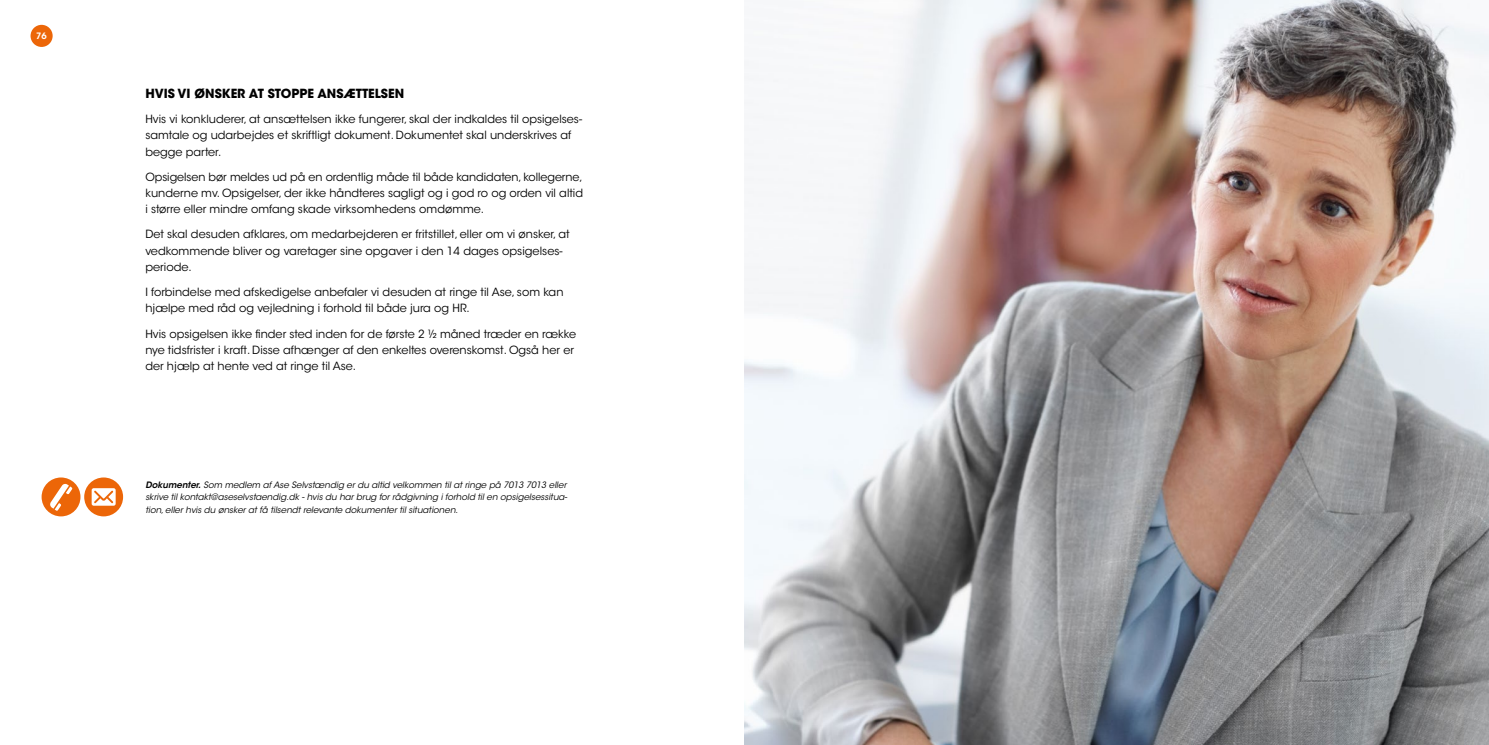
<style>
.page{position:relative;width:1489px;height:745px;background:#fff}
.page>*{position:absolute;margin:0;border:0;box-sizing:border-box;transform-origin:0 0}
.t1{font:700 12.5px "ITC Avant Garde Std";color:#000}
.t2{font:11.25px/16.2px "ITC Avant Garde Std";color:#000}
.t3{font:italic 8.75px/12.5px "ITC Avant Garde Std";color:#000;text-align:justify}
.t4{font:600 8.75px "ITC Avant Garde Std";color:#fff}
.s1{font-weight:600}
</style>
<div class="page">
<div style="left:31px;top:25px;width:22px;height:22px;background:#ec6608;border-radius:50%"></div>
<div style="left:42px;top:477px;width:38px;height:39px;background:#ec6608;border-radius:50%"></div>
<svg style="left:50px;top:483px;width:22px;height:27px"></svg>
<div style="left:84px;top:477px;width:39px;height:39px;background:#ec6608;border-radius:50%"></div>
<svg style="left:92px;top:488px;width:24px;height:17px"></svg>
<img style="left:744px;top:0;width:744px;height:744px">
<p class="t4" style="left:36px;top:30px;width:12px">76</p>
<p class="t1" style="left:145px;top:85px;width:260px">HVIS VI ØNSKER AT STOPPE ANSÆTTELSEN</p>
<p class="t2" style="left:145px;top:111px;width:438px">Hvis vi konkluderer, at ansættelsen ikke fungerer, skal der indkaldes til opsigelses&shy;samtale og udarbejdes et skriftligt dokument. Dokumentet skal underskrives af begge parter.</p>
<p class="t2" style="left:145px;top:169px;width:439px;text-align:justify">Opsigelsen bør meldes ud på en ordentlig måde til både kandidaten, kollegerne, kunderne mv. Opsigelser, der ikke håndteres sagligt og i god ro og orden vil altid i større eller mindre omfang skade virksomhedens omdømme.</p>
<p class="t2" style="left:145px;top:226px;width:426px">Det skal desuden afklares, om medarbejderen er fritstillet, eller om vi ønsker, at vedkommende bliver og varetager sine opgaver i den 14 dages opsigelses&shy;periode.</p>
<p class="t2" style="left:145px;top:284px;width:419px">I forbindelse med afskedigelse anbefaler vi desuden at ringe til Ase, som kan hjælpe med råd og vejledning i forhold til både jura og HR.</p>
<p class="t2" style="left:145px;top:325px;width:432px">Hvis opsigelsen ikke finder sted inden for de første 2 ½ måned træder en række nye tidsfrister i kraft. Disse afhænger af den enkeltes overenskomst. Også her er der hjælp at hente ved at ringe til Ase.</p>
<p class="t3" style="left:145px;top:478px;width:423px"><span class="s1">Dokumenter.</span> Som medlem af Ase Selvstændig er du altid velkommen til at ringe på 7013 7013 eller skrive til kontakt@aseselvstaendig.dk - hvis du har brug for rådgivning i forhold til en opsigelsessitua&shy;tion, eller hvis du ønsker at få tilsendt relevante dokumenter til situationen.</p>
</div>
